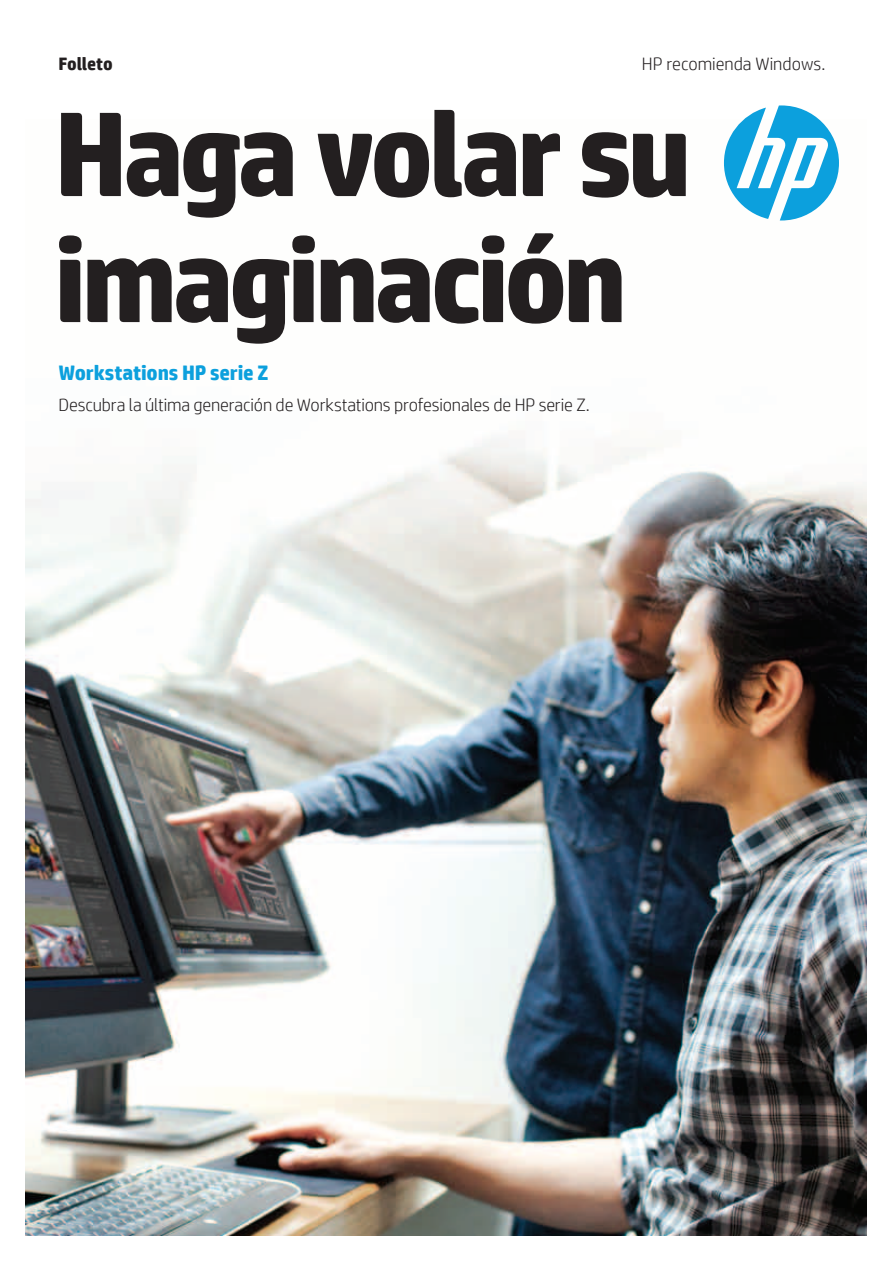
<style>
.page{position:relative;width:893px;height:1263px;background:#fff}
.page>*{position:absolute;margin:0;border:0;box-sizing:border-box;transform-origin:0 0}
.Cover_headline_90_84{font:700 120px/126px "HP Simplified";letter-spacing:-.05em;color:#231f20}
.Cover_subhead_14_16{font:700 21px "HP Simplified";letter-spacing:-.005em;color:#0ca0dd}
.Cover_subhead_14_16-2{font:300 18px "HP Simplified";letter-spacing:-.01em;color:#231f20}
.Document_type_12_14{font:700 18px "HP Simplified";letter-spacing:-.01em;color:#231f20}
</style>
<div class="page">
<img style="left:26px;top:220px;width:840px;height:1015px">
<svg style="left:724px;top:105px;width:115px;height:115px"></svg>
<p class="Document_type_12_14" style="left:58px;top:53px;width:56px">Folleto</p>
<p class="Cover_headline_90_84" style="left:54px;top:90px;width:639px">Haga volar su imaginación</p>
<p class="Cover_subhead_14_16" style="left:59px;top:360px;width:211px">Workstations HP serie Z</p>
<p class="Cover_subhead_14_16-2" style="left:59px;top:394px;width:533px">Descubra la última generación de Workstations profesionales de HP serie Z.</p>
<p class="Cover_subhead_14_16-2" style="left:642px;top:54px;width:185px">HP recomienda Windows.</p>
</div>
